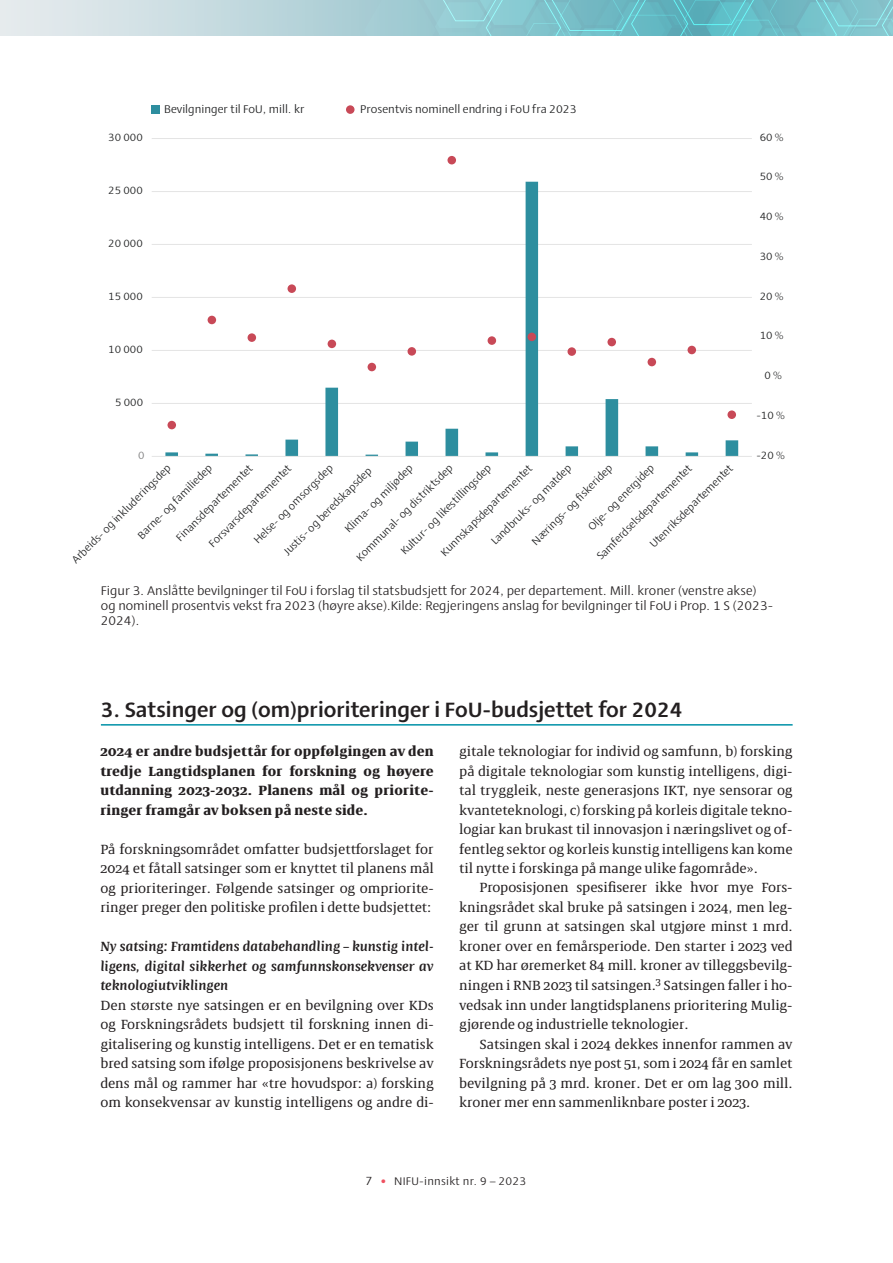
<style>
.page{position:relative;width:893px;height:1263px;background:#fff}
.page>*{position:absolute;margin:0;border:0;box-sizing:border-box;transform-origin:0 0}
.NIFU_Overskfit2b{font:700 21px "Ador";color:#231f20}
.NIFU_Normal_uten_luft{font:13.5px/19.5px "Bionik";color:#231f20;text-align:justify}
.NIFU_Normal{font:13.5px/19.5px "Bionik";color:#231f20;text-align:justify}
.NIFU_Normal_første{font:13.5px/19.5px "Bionik";color:#231f20;text-align:justify}
.NIFU_Ingress{font:700 13.5px/19.5px "Bionik";letter-spacing:.02em;color:#231f20;text-align:justify}
.Overskrift3{font:italic 600 13.5px/19.5px "Bionik";color:#231f20;text-align:justify}
.NIFU_Figur_tittel{font:12.75px/15px "Ador";color:#231f20}
.t1{font:11.4px "Ador Regular 4";color:#1d1e1f}
.t2{font:11.25px "Ador";letter-spacing:.02em;color:#231f20}
.t3{font:10.8px "Ador Regular 4";color:#1d1e1f}
.t4{font:10.8px "Ador Regular 4";color:#7b7b7c}
.s1{font-size:12px}
.s2{font-family:"Calibri 2";font-size:12px;color:#ef5060}
</style>
<div class="page">
<svg style="left:0;top:0;width:364px;height:36px;background:#cadde1"></svg>
<svg style="left:364px;top:0;width:529px;height:36px;background:#7cc2cb"></svg>
<hr style="left:152px;top:403px;width:600px;height:1px;background:#e4e4e4">
<hr style="left:152px;top:350px;width:600px;height:1px;background:#e4e4e4">
<hr style="left:152px;top:297px;width:600px;height:1px;background:#e4e4e4">
<hr style="left:152px;top:244px;width:600px;height:1px;background:#e4e4e4">
<hr style="left:152px;top:191px;width:600px;height:1px;background:#e4e4e4">
<hr style="left:152px;top:138px;width:600px;height:1px;background:#e4e4e4">
<svg style="left:165px;top:182px;width:573px;height:274px"></svg>
<hr style="left:152px;top:456px;width:600px;height:1px;background:#e4e4e4">
<div style="left:168px;top:421px;width:8px;height:8px;background:#c84957;border-radius:50%"></div>
<div style="left:208px;top:316px;width:8px;height:8px;background:#c84957;border-radius:50%"></div>
<div style="left:248px;top:333px;width:8px;height:9px;background:#c84957;border-radius:50%"></div>
<div style="left:288px;top:284px;width:8px;height:9px;background:#c84957;border-radius:50%"></div>
<div style="left:328px;top:340px;width:8px;height:8px;background:#c84957;border-radius:50%"></div>
<div style="left:368px;top:363px;width:8px;height:8px;background:#c84957;border-radius:50%"></div>
<div style="left:408px;top:347px;width:8px;height:9px;background:#c84957;border-radius:50%"></div>
<div style="left:447px;top:156px;width:9px;height:8px;background:#c84957;border-radius:50%"></div>
<div style="left:488px;top:336px;width:8px;height:9px;background:#c84957;border-radius:50%"></div>
<div style="left:528px;top:333px;width:8px;height:8px;background:#c84957;border-radius:50%"></div>
<div style="left:567px;top:347px;width:9px;height:9px;background:#c84957;border-radius:50%"></div>
<div style="left:607px;top:338px;width:9px;height:8px;background:#c84957;border-radius:50%"></div>
<div style="left:648px;top:358px;width:8px;height:8px;background:#c84957;border-radius:50%"></div>
<div style="left:687px;top:346px;width:9px;height:8px;background:#c84957;border-radius:50%"></div>
<div style="left:727px;top:410px;width:9px;height:9px;background:#c84957;border-radius:50%"></div>
<div style="left:152px;top:105px;width:8px;height:9px;background:#2d8e9f"></div>
<div style="left:346px;top:105px;width:9px;height:9px;background:#c84957;border-radius:50%"></div>
<hr style="left:101px;top:724px;width:692px;height:2px;background:#0091a7">
<p class="t3" style="left:108px;top:129px;width:36px">30 000</p>
<p class="t3" style="left:108px;top:182px;width:36px">25 000</p>
<p class="t3" style="left:108px;top:235px;width:36px">20 000</p>
<p class="t3" style="left:108px;top:288px;width:36px">15 000</p>
<p class="t3" style="left:108px;top:341px;width:36px">10 000</p>
<p class="t3" style="left:115px;top:394px;width:30px">5 000</p>
<p class="t4" style="left:138px;top:447px;width:8px">0</p>
<p class="t1" style="left:164px;top:101px;width:142px">Bevilgninger til FoU, mill. kr</p>
<p class="t1" style="left:360px;top:101px;width:218px">Prosentvis nominell endring i FoU fra 2023</p>
<p class="t3" style="left:760px;top:129px;width:25px">60 %</p>
<p class="t3" style="left:760px;top:169px;width:25px">50 %</p>
<p class="t3" style="left:760px;top:209px;width:25px">40 %</p>
<p class="t3" style="left:760px;top:248px;width:25px">30 %</p>
<p class="t3" style="left:760px;top:288px;width:25px">20 %</p>
<p class="t3" style="left:760px;top:328px;width:25px">10 %</p>
<p class="t3" style="left:764px;top:368px;width:19px">0 %</p>
<p class="t3" style="left:756px;top:407px;width:30px">-10 %</p>
<p class="t3" style="left:756px;top:447px;width:30px">-20 %</p>
<p class="t3" style="left:172px;top:534px;width:105px;rotate:-45deg">Finansdepartementet</p>
<p class="t3" style="left:205px;top:540px;width:113px;rotate:-45deg">Forsvarsdepartementet</p>
<p class="t3" style="left:646px;top:540px;width:114px;rotate:-45deg">Utenriksdepartementet</p>
<p class="NIFU_Figur_tittel" style="left:101px;top:582px;width:674px">Figur 3. Anslåtte bevilgninger til FoU i forslag til statsbudsjett for 2024, per departement. Mill. kroner (venstre akse) og nominell prosentvis vekst fra 2023 (høyre akse).Kilde: Regjeringens anslag for bevilgninger til FoU i Prop. 1 S (2023-<br>2024).</p>
<p class="t3" style="left:437px;top:548px;width:126px;rotate:-45deg">Kunnskapsdepartementet</p>
<p class="t3" style="left:593px;top:552px;width:131px;rotate:-45deg">Samferdselsdepartementet</p>
<p class="t3" style="left:341px;top:525px;width:92px;rotate:-45deg">Klima- og miljødep</p>
<p class="t3" style="left:134px;top:531px;width:101px;rotate:-45deg">Barne- og familiedep</p>
<p class="t3" style="left:528px;top:538px;width:110px;rotate:-45deg">N ærings- og skeridep</p>
<p class="t3" style="left:68px;top:556px;width:136px;rotate:-45deg">Arbeids- og inkluderingsdep</p>
<p class="t3" style="left:250px;top:536px;width:108px;rotate:-45deg">H else- og omsorgsdep</p>
<p class="t3" style="left:584px;top:523px;width:89px;rotate:-45deg">O lje- og energidep</p>
<p class="t3" style="left:397px;top:547px;width:123px;rotate:-45deg">Kultur- og likestillingsdep</p>
<p class="t3" style="left:487px;top:537px;width:109px;rotate:-45deg">Landbruks- og matdep</p>
<p class="t3" style="left:353px;top:553px;width:132px;rotate:-45deg">Kommunal- og distriktsdep</p>
<p class="t3" style="left:280px;top:548px;width:120px;rotate:-45deg">Justis- og beredskapsdep</p>
<p class="NIFU_Overskfit2b" style="left:101px;top:694px;width:583px">3. Satsinger og (om)prioriteringer i FoU-budsjettet for 2024</p>
<p class="NIFU_Ingress" style="left:100px;top:741px;width:335px">2024 er andre budsjettår for oppfølgingen av den tredje Langtidsplanen for forskning og høyere utdanning 2023-2032. Planens mål og priorite&shy;ringer framgår av boksen på neste side.</p>
<p class="NIFU_Normal_første" style="left:100px;top:839px;width:335px">På forskningsområdet omfatter budsjettforslaget for 2024 et fåtall satsinger som er knyttet til planens mål og prioriteringer. Følgende satsinger og ompriorite&shy;ringer preger den politiske profilen i dette budsjettet:</p>
<p class="Overskrift3" style="left:100px;top:936px;width:335px">Ny satsing: Framtidens databehandling – kunstig intel&shy;ligens, digital sikkerhet og samfunnskonsekvenser av teknologiutviklingen</p>
<p class="NIFU_Normal_uten_luft" style="left:100px;top:995px;width:335px">Den største nye satsingen er en bevilgning over KDs og Forskningsrådets budsjett til forskning innen di&shy;gitalisering og kunstig intelligens. Det er en tematisk bred satsing som ifølge proposisjonens beskrivelse av dens mål og rammer har «tre hovudspor: a) forsking om konsekvensar av kunstig intelligens og andre di-</p>
<p class="NIFU_Normal_uten_luft" style="left:459px;top:741px;width:335px">gitale teknologiar for individ og samfunn, b) forsking på digitale teknologiar som kunstig intelligens, digi&shy;tal tryggleik, neste generasjons IKT, nye sensorar og kvanteteknologi, c) forsking på korleis digitale tekno&shy;logiar kan brukast til innovasjon i næringslivet og of&shy;fentleg sektor og korleis kunstig intelligens kan kome til nytte i forskinga på mange ulike fagområde».</p>
<p class="NIFU_Normal" style="left:459px;top:878px;width:335px;text-indent:20px">Proposisjonen spesifiserer ikke hvor mye Fors&shy;kningsrådet skal bruke på satsingen i 2024, men leg&shy;ger til grunn at satsingen skal utgjøre minst 1 mrd. kroner over en femårsperiode. Den starter i 2023 ved at KD har øremerket 84 mill. kroner av tilleggsbevilg&shy;ningen i RNB 2023 til satsingen.<sup>3</sup> Satsingen faller i ho&shy;vedsak inn under langtidsplanens prioritering Mulig&shy;gjørende og industrielle teknologier.</p>
<p class="NIFU_Normal" style="left:459px;top:1034px;width:335px;text-indent:20px">Satsingen skal i 2024 dekkes innenfor rammen av Forskningsrådets nye post 51, som i 2024 får en samlet bevilgning på 3 mrd. kroner. Det er om lag 300 mill. kroner mer enn sammenliknbare poster i 2023.</p>
<p class="t2" style="left:365px;top:1173px;width:163px"><span class="s1">7</span> <span class="s2">•</span> NIFU-innsikt nr. 9 – 2023</p>
</div>
